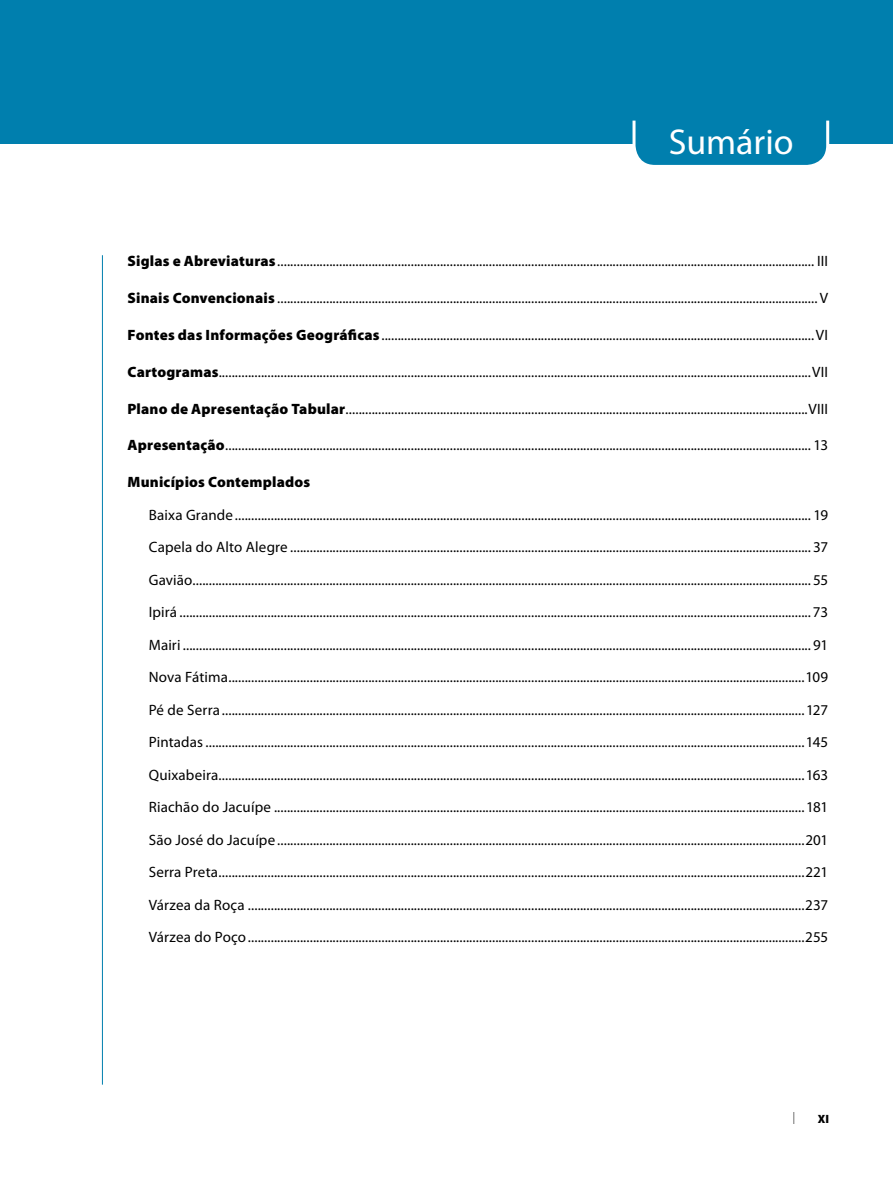
<style>
.page{position:relative;width:893px;height:1191px;background:#fff}
.page>*{position:absolute;margin:0;border:0;box-sizing:border-box;transform-origin:0 0}
.t1{font:36px "Myriad Pro";color:#fff}
.t2{font:15px/32.5px "Myriad Pro";letter-spacing:.01em;color:#000;text-align:justify}
.t3{font:900 15px "Myriad Pro";letter-spacing:.01em;color:#000}
.t4{font:900 12px "Myriad Pro";color:#000}
.t5{font:300 condensed 12px "Myriad Pro";color:#000}
.s1{font-weight:900}
</style>
<div class="page">
<div style="left:0;top:0;width:893px;height:144px;background:#007fae"></div>
<hr style="left:102px;top:255px;width:1px;height:829px;background:#007fae">
<svg style="left:632px;top:120px;width:198px;height:45px"></svg>
<h1 class="t1" style="left:669px;top:119px;width:127px">Sumário</h1>
<p class="t2" style="left:128px;top:245px;width:702px"><span class="s1">Siglas e Abreviaturas</span>..................................................................................................................................................................... III</p>
<p class="t2" style="left:128px;top:282px;width:702px"><span class="s1">Sinais Convencionais</span> ...................................................................................................................................................................... V</p>
<p class="t2" style="left:128px;top:318px;width:702px"><span class="s1">Fontes das Informações Geográficas</span> .....................................................................................................................................VI</p>
<p class="t2" style="left:128px;top:355px;width:702px"><span class="s1">Cartogramas</span>......................................................................................................................................................................................VII</p>
<p class="t2" style="left:128px;top:392px;width:702px"><span class="s1">Plano de Apresentação Tabular</span>..............................................................................................................................................VIII</p>
<p class="t2" style="left:128px;top:429px;width:702px"><span class="s1">Apresentação</span>.................................................................................................................................................................................... 13</p>
<p class="t3" style="left:128px;top:472px;width:184px">Municípios Contemplados</p>
<p class="t2" style="left:149px;top:498px;width:681px">Baixa Grande................................................................................................................................................................................. 19<br>Capela do Alto Alegre ................................................................................................................................................................ 37<br>Gavião.............................................................................................................................................................................................. 55<br>Ipirá ..................................................................................................................................................................................................73<br>Mairi ................................................................................................................................................................................................. 91<br>Nova Fátima.................................................................................................................................................................................109<br>Pé de Serra ...................................................................................................................................................................................127<br>Pintadas ........................................................................................................................................................................................145<br>Quixabeira....................................................................................................................................................................................163<br>Riachão do Jacuípe ...................................................................................................................................................................181<br>São José do Jacuípe ..................................................................................................................................................................201<br>Serra Preta....................................................................................................................................................................................221<br>Várzea da Roça ...........................................................................................................................................................................237<br>Várzea do Poço...........................................................................................................................................................................255</p>
<p class="t5" style="left:793px;top:1110px;width:4px">|</p>
<p class="t4" style="left:818px;top:1110px;width:13px">XI</p>
</div>
